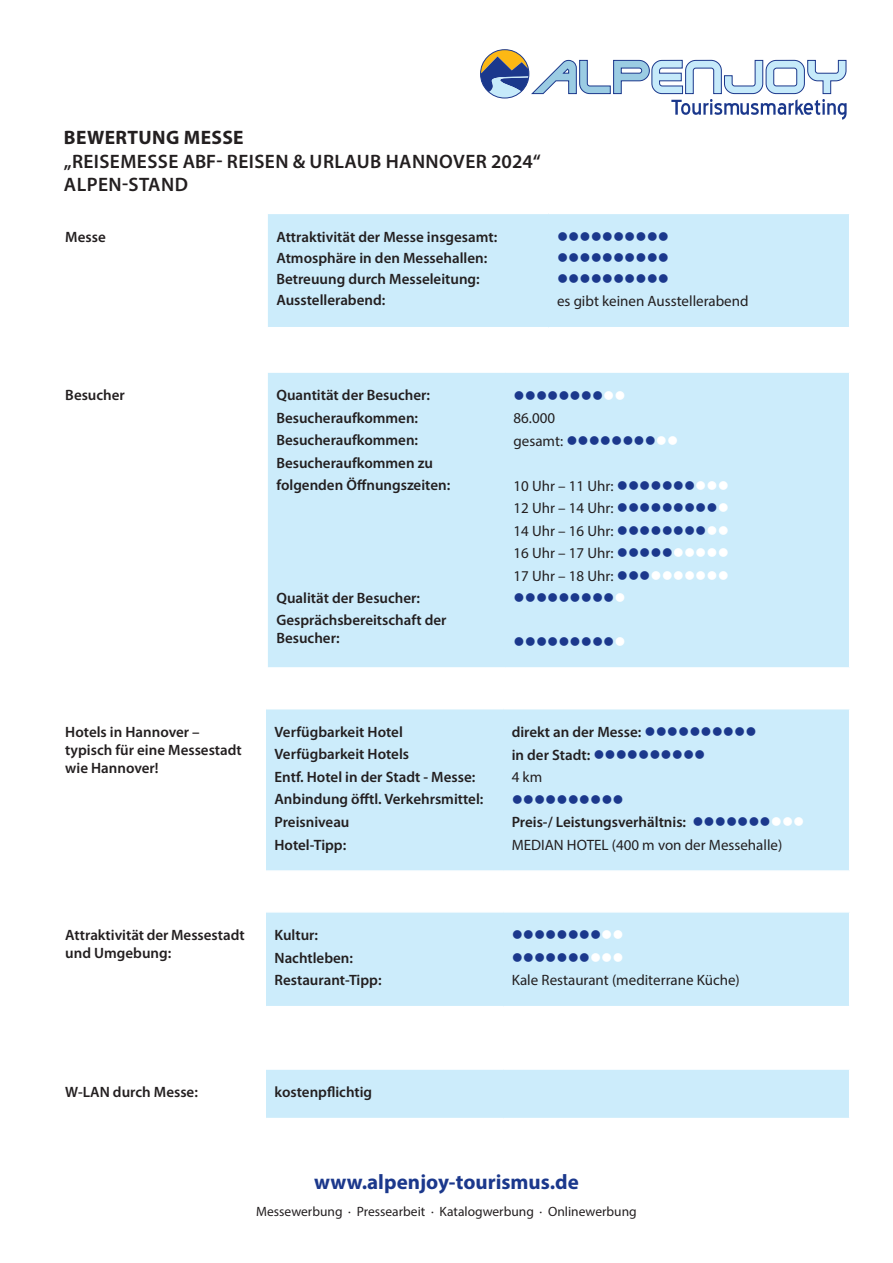
<style>
.page{position:relative;width:893px;height:1263px;background:#fff}
.page>*{position:absolute;margin:0;border:0;box-sizing:border-box;transform-origin:0 0}
.t1{font:700 21px "Myriad Pro";color:#1b388c}
.t2{font:600 19.5px/23.4px "Myriad Pro";letter-spacing:.02em;color:#231f20}
.t3{font:700 19.5px "Myriad Pro";letter-spacing:.02em;color:#231f20}
.t4{font:600 15px/22.5px "Myriad Pro";color:#231f20}
.t5{font:15px/22.5px "Myriad Pro";color:#231f20}
.t6{font:15px "Wingdings";color:#1b388c}
.t7{font:13.5px "Myriad Pro";color:#231f20}
.s1{color:#fff}
.s2{color:#1b388c}
.s3{font-weight:400}
.s4{font-weight:600}
</style>
<div class="page">
<svg style="left:480px;top:49px;width:367px;height:71px"></svg>
<div style="left:268px;top:214px;width:581px;height:113px;background:#ccecfb"></div>
<div style="left:268px;top:373px;width:581px;height:294px;background:#ccecfb"></div>
<div style="left:266px;top:709px;width:583px;height:161px;background:#ccecfb"></div>
<div style="left:266px;top:912px;width:583px;height:94px;background:#ccecfb"></div>
<div style="left:266px;top:1070px;width:583px;height:48px;background:#ccecfb"></div>
<h2 class="t3" style="left:64px;top:125px;width:181px">BEWERTUNG MESSE</h2>
<h2 class="t2" style="left:64px;top:149px;width:479px">„REISEMESSE ABF- REISEN &amp; URLAUB HANNOVER 2024“<br>ALPEN-STAND</h2>
<p class="t4" style="left:65px;top:225px;width:42px">Messe</p>
<p class="t4" style="left:276px;top:226px;width:222px;line-height:21px">Attraktivität der Messe insgesamt:<br>Atmosphäre in den Messehallen:<br>Betreuung durch Messeleitung:<br>Ausstellerabend:</p>
<p class="t6" style="left:557px;top:228px;width:114px">●●●●●●●●●●</p>
<p class="t6" style="left:557px;top:249px;width:114px">●●●●●●●●●●</p>
<p class="t6" style="left:557px;top:270px;width:114px">●●●●●●●●●●</p>
<p class="t5" style="left:557px;top:290px;width:193px">es gibt keinen Ausstellerabend</p>
<p class="t4" style="left:65px;top:384px;width:61px">Besucher</p>
<p class="t4" style="left:276px;top:384px;width:175px">Quantität der Besucher:<br>Besucheraufkommen:<br>Besucheraufkommen:<br>Besucheraufkommen zu folgenden Öffnungszeiten:</p>
<p class="t4" style="left:276px;top:586px;width:172px">Qualität der Besucher:<br>Gesprächsbereitschaft der</p>
<p class="t4" style="left:276px;top:627px;width:65px">Besucher:</p>
<p class="t6" style="left:514px;top:387px;width:114px">●●●●●●●●<span class="s1">●●</span></p>
<p class="t5" style="left:514px;top:407px;width:166px">86.000<br>gesamt: <span class="s2">●●●●●●●●</span><span class="s1">●●</span></p>
<p class="t5" style="left:514px;top:474px;width:217px;text-align:justify">10 Uhr – 11 Uhr: <span class="s2">●●●●●●●</span><span class="s1">●●● </span>12 Uhr – 14 Uhr: <span class="s2">●●●●●●●●●</span><span class="s1">● </span>14 Uhr – 16 Uhr: <span class="s2">●●●●●●●●</span><span class="s1">●● </span>16 Uhr – 17 Uhr: <span class="s2">●●●●●</span><span class="s1">●●●●● </span>17 Uhr – 18 Uhr: <span class="s2">●●●</span><span class="s1">●●●●●●●</span></p>
<p class="t6" style="left:514px;top:590px;width:113px">●●●●●●●●●<span class="s1">●</span></p>
<p class="t6" style="left:514px;top:633px;width:113px">●●●●●●●●●<span class="s1">●</span></p>
<p class="t4" style="left:65px;top:722px;width:178px;line-height:18px">Hotels in Hannover – typisch für eine Messestadt wie Hannover!</p>
<p class="t4" style="left:274px;top:720px;width:210px">Verfügbarkeit Hotel<br>Verfügbarkeit Hotels<br>Entf. Hotel in der Stadt - Messe:<br>Anbindung öfftl. Verkehrsmittel:<br>Preisniveau<br>Hotel-Tipp:</p>
<p class="t4" style="left:512px;top:721px;width:246px">direkt an der Messe: <span class="s2">●●●●●●●●●● </span>in der Stadt: <span class="s2">●●●●●●●●●●<br></span><span class="s3">4 km</span></p>
<p class="t6" style="left:512px;top:791px;width:114px">●●●●●●●●●●</p>
<p class="t5" style="left:512px;top:811px;width:294px"><span class="s4">Preis-/ Leistungsverhältnis:</span> <span class="s2">●●●●●●●</span><span class="s1">●●●<br></span>MEDIAN HOTEL (400 m von der Messehalle)</p>
<p class="t4" style="left:65px;top:926px;width:181px;line-height:18px">Attraktivität der Messestadt und Umgebung:</p>
<p class="t4" style="left:274px;top:923px;width:109px">Kultur:<br>Nachtleben:<br>Restaurant-Tipp:</p>
<p class="t6" style="left:512px;top:927px;width:114px">●●●●●●●●<span class="s1">●●</span></p>
<p class="t6" style="left:512px;top:949px;width:114px">●●●●●●●<span class="s1">●●●</span></p>
<p class="t5" style="left:512px;top:969px;width:230px">Kale Restaurant (mediterrane Küche)</p>
<p class="t4" style="left:65px;top:1081px;width:134px">W-LAN durch Messe:</p>
<p class="t4" style="left:274px;top:1081px;width:99px">kostenpflichtig</p>
<h1 class="t1" style="left:314px;top:1169px;width:266px">www.alpenjoy-tourismus.de</h1>
<p class="t7" style="left:256px;top:1203px;width:382px">Messewerbung · Pressearbeit · Katalogwerbung · Onlinewerbung</p>
</div>
